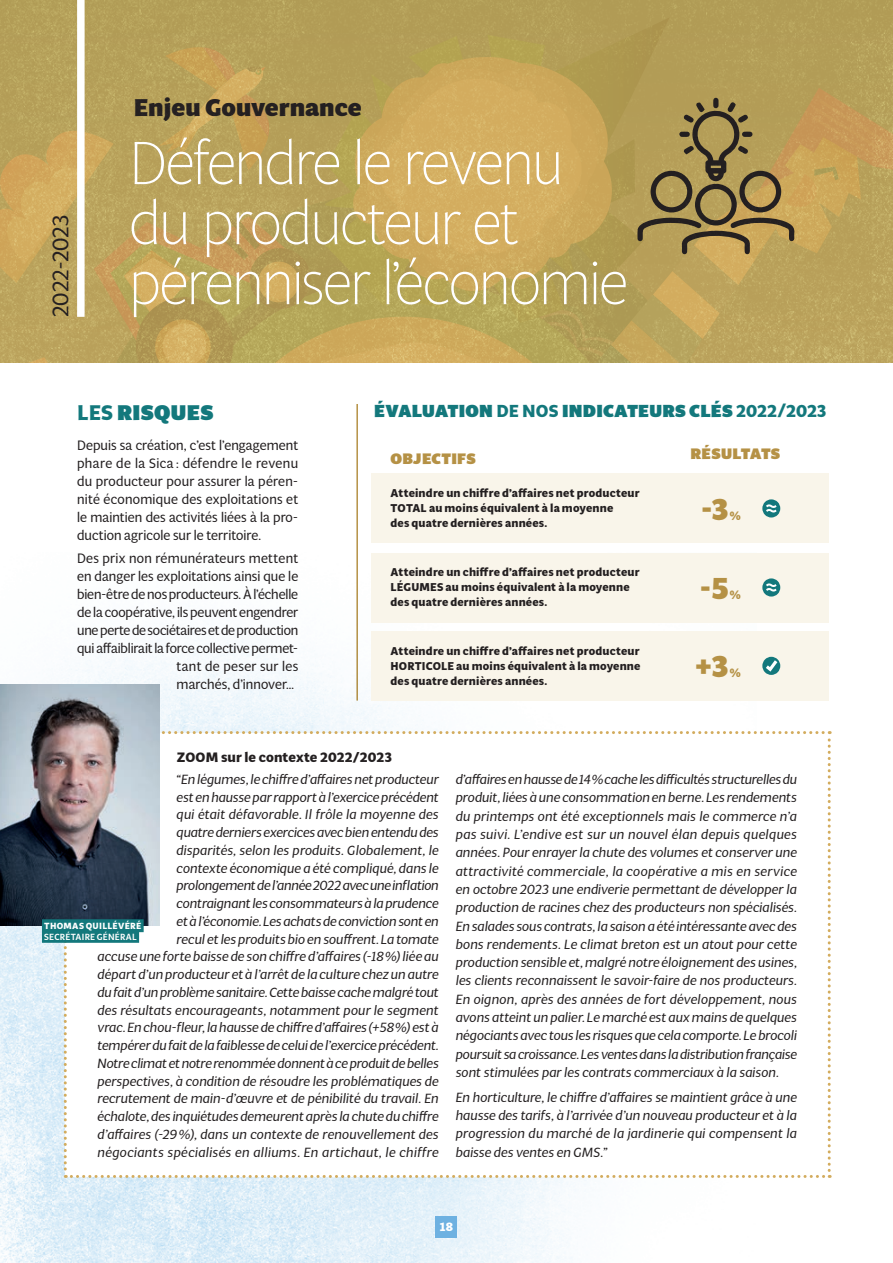
<style>
.page{position:relative;width:893px;height:1263px;background:#fff}
.page>*{position:absolute;margin:0;border:0;box-sizing:border-box;transform-origin:0 0}
.t1{font:300 60px/60px "Multi Display";letter-spacing:-.02em;color:#fff}
.t2{font:800 30px "Multi Display";color:#b59145}
.t3{font:800 24px "Multi Display";color:#231f20}
.t4{font:22.5px "Multi Display";color:#231f20}
.t5{font:21px "Multi Display Poster";letter-spacing:.015em;color:#13787c}
.t6{font:17.25px "Multi Display Poster";letter-spacing:.01em;color:#13787c}
.t7{font:15px "Multi Display Poster";letter-spacing:.015em;color:#b59145}
.t8{font:13.5px/18px "Multi Display";color:#231f20;text-align:justify}
.t9{font:13.5px "Multi Display";letter-spacing:.02em;color:#231f20}
.t10{font:700 13.5px "Multi Display";letter-spacing:.005em;color:#231f20}
.t11{font:13.5px "Multi Display";letter-spacing:.025em;color:#231f20}
.t12{font:italic 13.2px/17.7px "Multi Display";letter-spacing:.005em;color:#231f20;text-align:justify}
.t13{font:800 12px "Multi Display";color:#b59145}
.t14{font:700 12px "Multi Display";color:#fff}
.t15{font:700 11.25px/15px "Multi Display";letter-spacing:.015em;color:#231f20}
.t16{font:500 8.85px "Multi Display";letter-spacing:.03em;color:#fff}
.t17{font:700 8.85px "Multi Display";letter-spacing:.03em;color:#fff}
.s1{font-family:"Multi Display";font-weight:700}
</style>
<div class="page">
<img style="left:0;top:553px;width:757px;height:710px">
<div style="left:372px;top:474px;width:457px;height:69px;background:#f9f5ea"></div>
<div style="left:372px;top:553px;width:457px;height:69px;background:#f9f5ea"></div>
<div style="left:372px;top:631px;width:457px;height:69px;background:#f9f5ea"></div>
<svg style="left:64px;top:731px;width:767px;height:447px"></svg>
<img style="left:0;top:685px;width:160px;height:240px">
<div style="left:42px;top:919px;width:102px;height:13px;background:#13787c"></div>
<div style="left:42px;top:930px;width:97px;height:13px;background:#13787c"></div>
<div style="left:436px;top:1216px;width:21px;height:21px;background:#6eb1e1"></div>
<img style="left:0;top:0;width:893px;height:363px">
<svg style="left:762px;top:657px;width:18px;height:18px"></svg>
<svg style="left:762px;top:499px;width:18px;height:18px"></svg>
<svg style="left:762px;top:578px;width:18px;height:18px"></svg>
<hr style="left:356px;top:404px;width:2px;height:296px;background:#b59145">
<h3 class="t4" style="left:45px;top:317px;width:103px;rotate:-90deg">2022-2023</h3>
<h3 class="t3" style="left:134px;top:90px;width:229px">Enjeu Gouvernance</h3>
<h1 class="t1" style="left:130px;top:129px;width:500px">Défendre le revenu du producteur et pérenniser l’économie</h1>
<h3 class="t5" style="left:77px;top:397px;width:138px"><span class="s1">LES</span> RISQUES</h3>
<p class="t8" style="left:77px;top:436px;width:223px">Depuis sa création, c’est l’engagement phare de la Sica : défendre le revenu du producteur pour assurer la péren&shy;nité économique des exploitations et le maintien des activités liées à la pro&shy;duction agricole sur le territoire.</p>
<p class="t9" style="left:77px;top:548px;width:223px">Des prix non rémunérateurs mettent</p>
<p class="t8" style="left:77px;top:566px;width:223px">en danger les exploitations ainsi que le</p>
<p class="t8" style="left:77px;top:584px;width:223px">bien-être de nos producteurs. À l’échelle</p>
<p class="t8" style="left:77px;top:602px;width:223px">de la coopérative, ils peuvent engendrer</p>
<p class="t8" style="left:77px;top:620px;width:223px">une perte de sociétaires et de production</p>
<p class="t8" style="left:77px;top:638px;width:223px">qui affaiblirait la force collective permet-</p>
<p class="t11" style="left:177px;top:656px;width:123px">tant de peser sur les</p>
<p class="t8" style="left:177px;top:674px;width:119px">marchés, d’innover…</p>
<h3 class="t6" style="left:374px;top:399px;width:454px">ÉVALUATION <span class="s1">DE NOS</span> INDICATEURS CLÉS <span class="s1">2022/2023</span></h3>
<p class="t7" style="left:390px;top:448px;width:87px">OBJECTIFS</p>
<p class="t7" style="left:690px;top:444px;width:91px">RÉSULTATS</p>
<p class="t15" style="left:391px;top:486px;width:250px">Atteindre un chiffre d’affaires net producteur<br>TOTAL au moins équivalent à la moyenne<br>des quatre dernières années.</p>
<p class="t15" style="left:391px;top:565px;width:250px">Atteindre un chiffre d’affaires net producteur<br>LÉGUMES au moins équivalent à la moyenne des quatre dernières années.</p>
<p class="t15" style="left:391px;top:643px;width:251px;text-align:justify">Atteindre un chiffre d’affaires net producteur HORTICOLE au moins équivalent à la moyenne des quatre dernières années.</p>
<h2 class="t2" style="left:700px;top:488px;width:30px">-3</h2>
<p class="t13" style="left:730px;top:507px;width:12px">%</p>
<h2 class="t2" style="left:699px;top:567px;width:31px">-5</h2>
<p class="t13" style="left:730px;top:586px;width:12px">%</p>
<h2 class="t2" style="left:693px;top:645px;width:37px">+3</h2>
<p class="t13" style="left:730px;top:664px;width:12px">%</p>
<p class="t10" style="left:177px;top:748px;width:217px">ZOOM sur le contexte 2022/2023</p>
<p class="t12" style="left:97px;top:770px;width:343px;text-align:right">“En légumes, le chiffre d’affaires net producteur<br>est en hausse par rapport à l’exercice précédent<br>qui était défavorable. Il frôle la moyenne des<br>quatre derniers exercices avec bien entendu des<br>disparités, selon les produits. Globalement, le<br>contexte économique a été compliqué, dans le prolongement de l’année 2022 avec une inflation<br>contraignant les consommateurs à la prudence<br>et à l’économie. Les achats de conviction sont en<br>recul et les produits bio en souffrent. La tomate<br>accuse une forte baisse de son chiffre d’affaires (-18%) liée au départ d’un producteur et à l’arrêt de la culture chez un autre du fait d’un problème sanitaire. Cette baisse cache malgré tout des résultats encourageants, notamment pour le segment vrac. En chou-fleur, la hausse de chiffre d’affaires (+58%) est à tempérer du fait de la faiblesse de celui de l’exercice précédent.<br>Notre climat et notre renommée donnent à ce produit de belles perspectives, à condition de résoudre les problématiques de recrutement de main-d’œuvre et de pénibilité du travail. En échalote, des inquiétudes demeurent après la chute du chiffre d’affaires (-29 %), dans un contexte de renouvellement des négociants spécialisés en alliums. En artichaut, le chiffre</p>
<p class="t12" style="left:456px;top:769px;width:343px;line-height:18.3px">d’affaires en hausse de 14% cache les difficultés structurelles du produit, liées à une consommation en berne. Les rendements du printemps ont été exceptionnels mais le commerce n’a pas suivi. L’endive est sur un nouvel élan depuis quelques années. Pour enrayer la chute des volumes et conserver une attractivité commerciale, la coopérative a mis en service en octobre 2023 une endiverie permettant de développer la production de racines chez des producteurs non spécialisés.<br>En salades sous contrats, la saison a été intéressante avec des bons rendements. Le climat breton est un atout pour cette production sensible et, malgré notre éloignement des usines, les clients reconnaissent le savoir-faire de nos producteurs.<br>En oignon, après des années de fort développement, nous avons atteint un palier. Le marché est aux mains de quelques négociants avec tous les risques que cela comporte. Le brocoli poursuit sa croissance. Les ventes dans la distribution française sont stimulées par les contrats commerciaux à la saison.</p>
<p class="t17" style="left:44px;top:920px;width:99px">THOMAS QUILLÉVÉRÉ</p>
<p class="t16" style="left:44px;top:930px;width:94px">SECRÉTAIRE GÉNÉRAL</p>
<p class="t12" style="left:456px;top:1087px;width:343px;line-height:18.3px">En horticulture, le chiffre d’affaires se maintient grâce à une hausse des tarifs, à l’arrivée d’un nouveau producteur et à la progression du marché de la jardinerie qui compensent la baisse des ventes en GMS.”</p>
<p class="t14" style="left:440px;top:1219px;width:15px">18</p>
</div>
